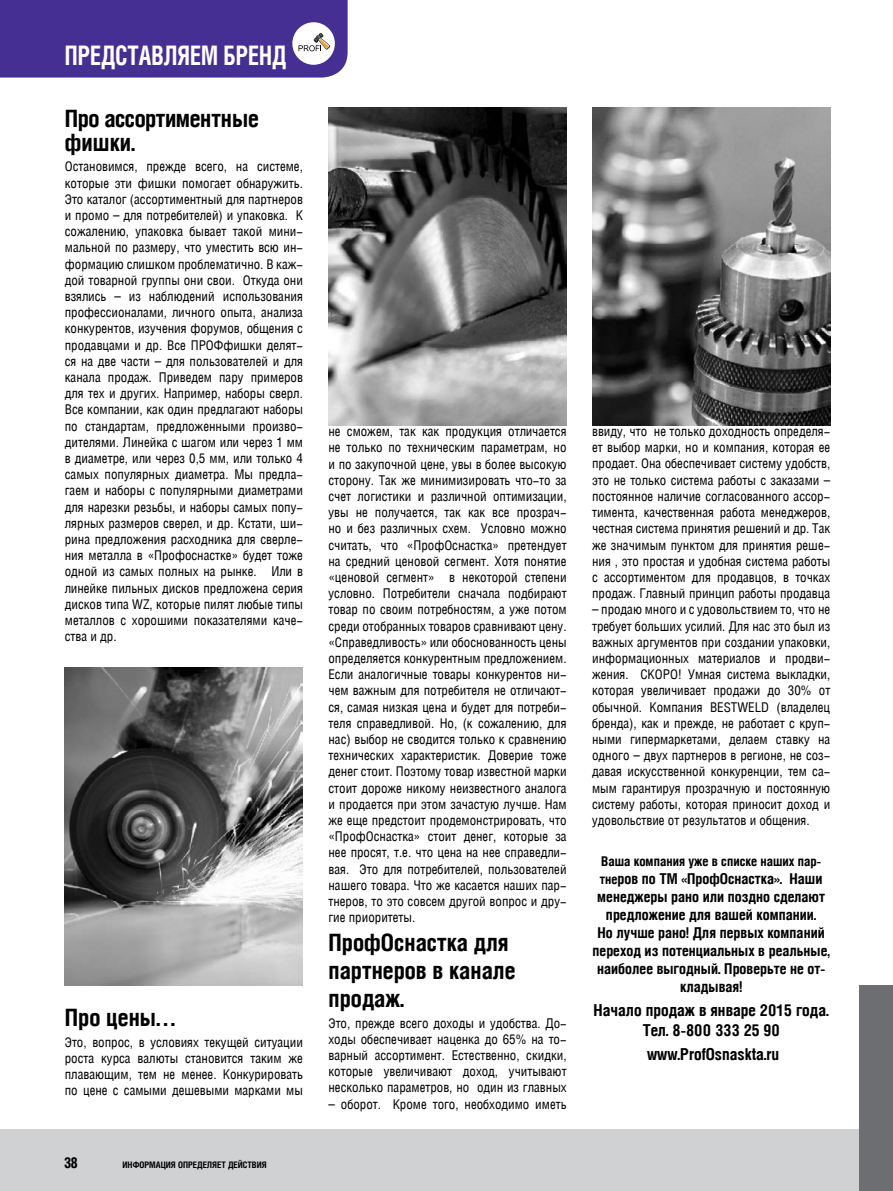
<style>
.page{position:relative;width:893px;height:1191px;background:#fff}
.page>*{position:absolute;margin:0;border:0;box-sizing:border-box;transform-origin:0 0}
.t1{font:700 27px "Helios Cond";color:#fff;scale:.86 1}
.t2{font:700 24px/28.2px "Helios Cond";color:#000}
.t3{font:700 24px/24px "Helios Cond";letter-spacing:-.02em;color:#000}
.t4{font:700 16.5px/19.8px "Helios Cond";color:#000;text-align:center}
.t5{font:700 15px/18px "Helios Cond";color:#000;text-align:center}
.t6{font:13.5px/16.2px "Helios Cond";color:#000;text-align:justify}
.t7{font:700 13.5px "Helios Cond";color:#000}
.t8{font:700 9px "Helios Cond";color:#000}
.s1{font-size:13.5px}
</style>
<div class="page">
<svg style="left:0;top:0;width:348px;height:78px;background:#4f3b97"></svg>
<div style="left:0;top:1129px;width:893px;height:62px;background:#cfd1d2"></div>
<div style="left:860px;top:985px;width:33px;height:206px;background:#6d6e71"></div>
<img style="left:65px;top:667px;width:238px;height:318px">
<img style="left:329px;top:107px;width:237px;height:318px">
<img style="left:592px;top:107px;width:238px;height:318px">
<h1 class="t1" style="left:65px;top:40px;width:259px">ПРЕДСТАВЛЯЕМ БРЕНД</h1>
<h2 class="t3" style="left:65px;top:106px;width:196px">Про ассортиментные фишки.</h2>
<p class="t6" style="left:65px;top:158px;width:240px">Остановимся, прежде всего, на системе, которые эти фишки помогает обнаружить.<br>Это каталог (ассортиментный для партнеров и промо – для потребителей) и упаковка. К сожалению, упаковка бывает такой мини&shy;мальной по размеру, что уместить всю ин&shy;формацию слишком проблематично. В каж&shy;дой товарной группы они свои. Откуда они взялись – из наблюдений использования профессионалами, личного опыта, анализа конкурентов, изучения форумов, общения с продавцами и др. Все ПРОФфишки делят&shy;ся на две части – для пользователей и для канала продаж. Приведем пару примеров для тех и других. Например, наборы сверл.<br>Все компании, как один предлагают наборы по стандартам, предложенными произво&shy;дителями. Линейка с шагом или через 1 мм в диаметре, или через 0,5 мм, или только 4 самых популярных диаметра. Мы предла&shy;гаем и наборы с популярными диаметрами для нарезки резьбы, и наборы самых попу&shy;лярных размеров сверел, и др. Кстати, ши&shy;рина предложения расходника для сверле&shy;ния металла в «Профоснастке» будет тоже одной из самых полных на рынке. Или в линейке пильных дисков предложена серия дисков типа WZ, которые пилят любые типы металлов с хорошими показателями каче&shy;ства и др.</p>
<h2 class="t2" style="left:65px;top:1003px;width:112px">Про цены…</h2>
<p class="t6" style="left:65px;top:1033px;width:240px">Это, вопрос, в условиях текущей ситуации роста курса валюты становится таким же плавающим, тем не менее. Конкурировать по цене с самыми дешевыми марками мы</p>
<p class="t5" style="left:64px;top:1153px;width:16px">38</p>
<p class="t8" style="left:123px;top:1159px;width:146px">ИНФОРМАЦИЯ ОПРЕДЕЛЯЕТ ДЕЙСТВИЯ</p>
<p class="t6" style="left:328px;top:423px;width:240px">не сможем, так как продукция отличается не только по техническим параметрам, но и по закупочной цене, увы в более высокую сторону. Так же минимизировать что-то за счет логистики и различной оптимизации, увы не получается, так как все прозрач&shy;но и без различных схем. Условно можно считать, что «ПрофОснастка» претендует на средний ценовой сегмент. Хотя понятие «ценовой сегмент» в некоторой степени условно. Потребители сначала подбирают товар по своим потребностям, а уже потом среди отобранных товаров сравнивают цену. «Справедливость» или обоснованность цены определяется конкурентным предложением.<br>Если аналогичные товары конкурентов ни&shy;чем важным для потребителя не отличают&shy;ся, самая низкая цена и будет для потреби&shy;теля справедливой. Но, (к сожалению, для нас) выбор не сводится только к сравнению технических характеристик. Доверие тоже денег стоит. Поэтому товар известной марки стоит дороже никому неизвестного аналога и продается при этом зачастую лучше. Нам же еще предстоит продемонстрировать, что «ПрофОснастка» стоит денег, которые за нее просят, т.е. что цена на нее справедли&shy;вая. Это для потребителей, пользователей нашего товара. Что же касается наших пар&shy;тнеров, то это совсем другой вопрос и дру&shy;гие приоритеты.</p>
<h2 class="t2" style="left:328px;top:927px;width:189px">ПрофОснастка для партнеров в канале продаж.</h2>
<p class="t6" style="left:328px;top:1014px;width:240px">Это, прежде всего доходы и удобства. До&shy;ходы обеспечивает наценка до 65% на то&shy;варный ассортимент. Естественно, скидки, которые увеличивают доход, учитывают несколько параметров, но один из главных</p>
<p class="t6" style="left:328px;top:1095px;width:240px">– оборот. Кроме того, необходимо иметь</p>
<p class="t6" style="left:592px;top:423px;width:240px">ввиду, что не только доходность определя&shy;ет выбор марки, но и компания, которая ее продает. Она обеспечивает систему удобств, это не только система работы с заказами – постоянное наличие согласованного ассор&shy;тимента, качественная работа менеджеров, честная система принятия решений и др. Так же значимым пунктом для принятия реше&shy;ния , это простая и удобная система работы с ассортиментом для продавцов, в точках продаж. Главный принцип работы продавца</p>
<p class="t6" style="left:592px;top:601px;width:240px">– продаю много и с удовольствием то, что не требует больших усилий. Для нас это был из важных аргументов при создании упаковки, информационных материалов и продви&shy;жения. СКОРО! Умная система выкладки, которая увеличивает продажи до 30% от обычной. Компания BESTWELD (владелец бренда), как и прежде, не работает с круп&shy;ными гипермаркетами, делаем ставку на одного – двух партнеров в регионе, не соз&shy;давая искусственной конкуренции, тем са&shy;мым гарантируя прозрачную и постоянную систему работы, которая приносит доход и удовольствие от результатов и общения.</p>
<p class="t7" style="left:601px;top:853px;width:221px">Ваша компания уже в списке наших пар-</p>
<p class="t5" style="left:592px;top:869px;width:239px"><span class="s1">тне</span>ров по ТМ «ПрофОснастка». Наши менеджеры рано или поздно сделают предложение для вашей компании.<br>Но лучше рано! Для первых компаний переход из потенциальных в реальные, наиболее выгодный. Проверьте не от&shy;кладывая!</p>
<p class="t4" style="left:594px;top:1000px;width:237px">Начало продаж в январе 2015 года.<br>Тел. 8-800 333 25 90</p>
<p class="t4" style="left:647px;top:1044px;width:134px">www.ProfOsnaskta.ru</p>
</div>
